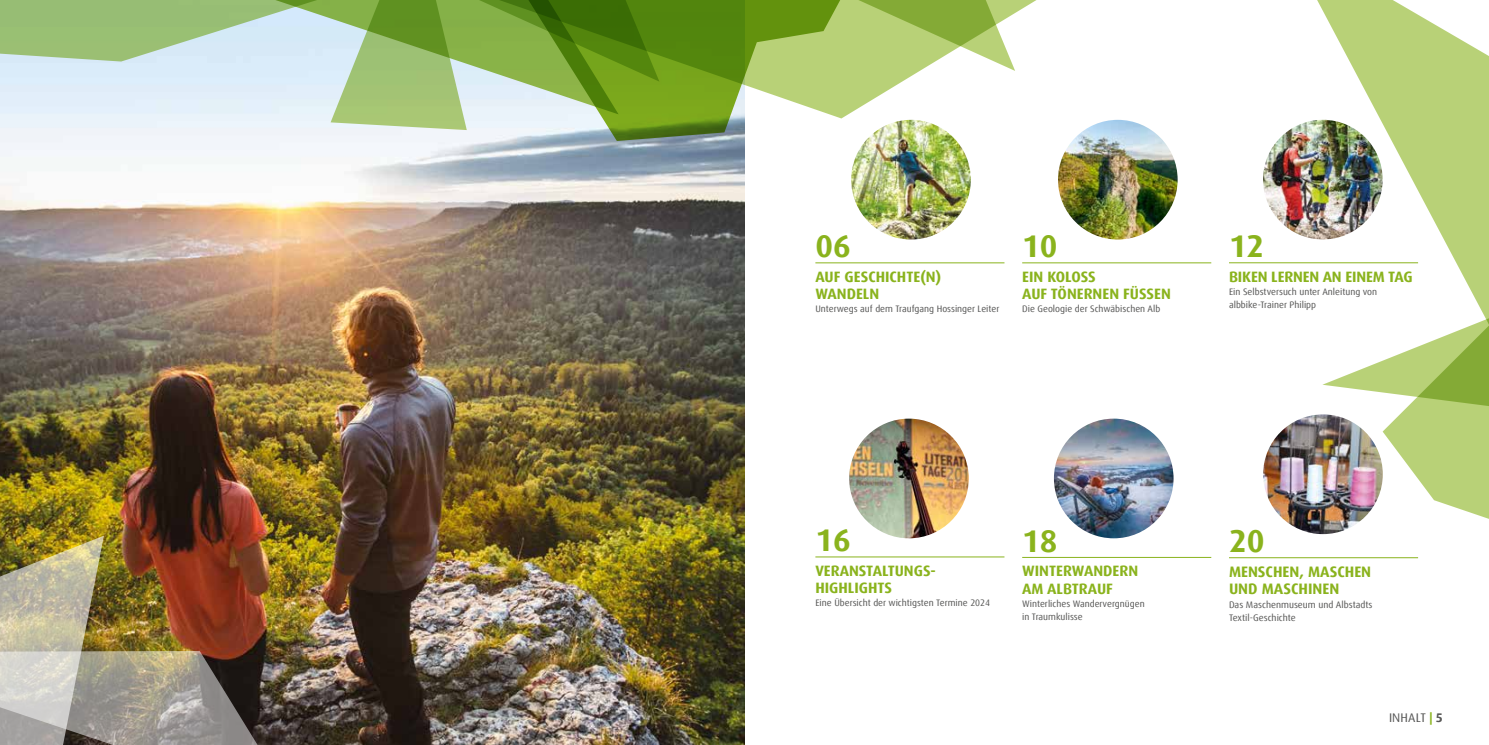
<style>
.page{position:relative;width:1489px;height:745px;background:#fff}
.page>*{position:absolute;margin:0;border:0;box-sizing:border-box;transform-origin:0 0}
.t1{font:700 31.5px "Dax Offc Pro";color:#8ab31d}
.t2{font:700 31.25px "Dax Offc Pro";color:#8ab31d}
.t3{font:700 15.12px/17.6px "Dax Offc Pro";color:#8ab31d}
.t4{font:700 15px/17.5px "Dax Offc Pro";color:#8ab31d}
.t5{font:12.5px "Dax Offc Pro";letter-spacing:.015em;color:#575756}
.t6{font:9.5px/13.2px "Dax Offc Pro";color:#575756}
.t7{font:9.38px/13.1px "Dax Offc Pro";color:#575756}
.s1{font-weight:700;color:#8ab31d}
.s2{font-weight:700}
</style>
<div class="page">
<img style="left:0;top:130px;width:744px;height:614px">
<svg style="left:351px;top:118px;width:491px;height:23px"></svg>
<svg style="left:659px;top:0;width:378px;height:118px"></svg>
<svg style="left:725px;top:0;width:290px;height:71px;background:#9fbd5d"></svg>
<hr style="left:815px;top:556px;width:189px;height:1px;background:#8ab31d">
<hr style="left:1022px;top:556px;width:189px;height:1px;background:#8ab31d">
<hr style="left:815px;top:262px;width:189px;height:1px;background:#8ab31d">
<hr style="left:1228px;top:557px;width:189px;height:1px;background:#8ab31d">
<img style="left:846px;top:415px;width:125px;height:126px;border-radius:62px">
<div style="left:842px;top:412px;width:132px;height:132px;border:6px solid #fff;border-radius:50%"></div>
<svg style="left:1382px;top:496px;width:106px;height:63px"></svg>
<svg style="left:1283px;top:0;width:205px;height:496px;fill:#b8d177"></svg>
<img style="left:1259px;top:411px;width:126px;height:126px;border-radius:63px">
<div style="left:1256px;top:408px;width:132px;height:132px;border:6px solid #fff;border-radius:50%"></div>
<img style="left:848px;top:117px;width:125px;height:125px;border-radius:63px">
<div style="left:844px;top:113px;width:133px;height:133px;border:6px solid #fff;border-radius:50%"></div>
<svg style="left:0;top:0;width:659px;height:130px;background:#acc999"></svg>
<img style="left:1050px;top:415px;width:126px;height:126px;border-radius:63px">
<div style="left:1047px;top:412px;width:132px;height:132px;border:6px solid #fff;border-radius:50%"></div>
<img style="left:0;top:535px;width:295px;height:209px">
<svg style="left:1322px;top:206px;width:166px;height:214px"></svg>
<hr style="left:1022px;top:262px;width:189px;height:1px;background:#8ab31d">
<img style="left:1054px;top:117px;width:126px;height:125px;border-radius:63px">
<div style="left:1051px;top:113px;width:132px;height:133px;border:6px solid #fff;border-radius:50%"></div>
<hr style="left:1228px;top:262px;width:189px;height:1px;background:#8ab31d">
<img style="left:1259px;top:117px;width:126px;height:125px;border-radius:63px">
<div style="left:1256px;top:113px;width:132px;height:132px;border:6px solid #fff;border-radius:50%"></div>
<h2 class="t2" style="left:815px;top:226px;width:37px">06</h2>
<h3 class="t4" style="left:815px;top:268px;width:127px">AUF GESCHICHTE(N)<br>WANDELN</h3>
<p class="t7" style="left:815px;top:302px;width:185px">Unterwegs auf dem Traufgang Hossinger Leiter</p>
<h2 class="t2" style="left:1022px;top:226px;width:37px">10</h2>
<h3 class="t4" style="left:1022px;top:268px;width:150px">EIN KOLOSS<br>AUF TÖNERNEN FÜSSEN</h3>
<p class="t7" style="left:1022px;top:302px;width:140px">Die Geologie der Schwäbischen Alb</p>
<h2 class="t2" style="left:1228px;top:226px;width:37px">12</h2>
<h3 class="t4" style="left:1228px;top:267px;width:185px">BIKEN LERNEN AN EINEM TAG</h3>
<p class="t7" style="left:1228px;top:285px;width:150px">Ein Selbstversuch unter Anleitung von albbike-Trainer Philipp</p>
<h2 class="t2" style="left:815px;top:519px;width:37px">16</h2>
<h3 class="t4" style="left:815px;top:561px;width:122px">VERANSTALTUNGS-<br>HIGHLIGHTS</h3>
<p class="t7" style="left:815px;top:596px;width:176px">Eine Übersicht der wichtigsten Termine 2024</p>
<h2 class="t2" style="left:1022px;top:520px;width:37px">18</h2>
<h3 class="t4" style="left:1022px;top:562px;width:117px">WINTERWANDERN<br>AM ALBTRAUF</h3>
<p class="t7" style="left:1022px;top:596px;width:124px">Winterliches Wandervergnügen in Traumkulisse</p>
<h1 class="t1" style="left:1228px;top:520px;width:37px">20</h1>
<h3 class="t3" style="left:1228px;top:562px;width:144px">MENSCHEN, MASCHEN<br>UND MASCHINEN</h3>
<p class="t6" style="left:1228px;top:597px;width:145px">Das Maschenmuseum und Albstadts<br>Textil-Geschichte</p>
<h3 class="t5" style="left:1388px;top:708px;width:55px">INHALT <span class="s1">|</span> <span class="s2">5</span></h3>
</div>
